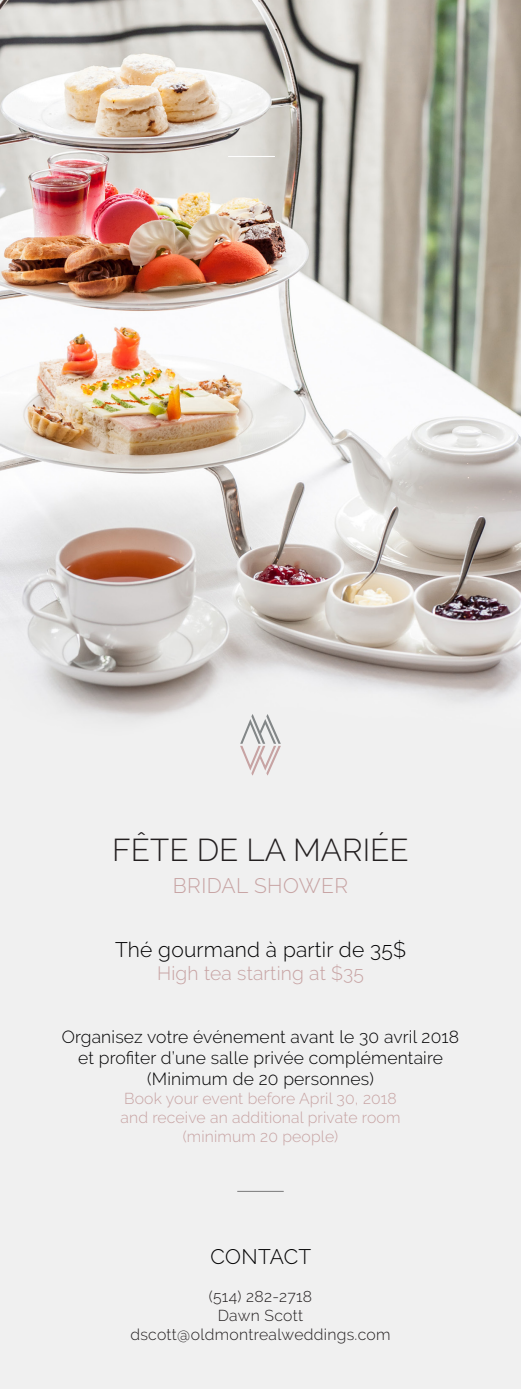
<style>
.page{position:relative;width:521px;height:1389px;background:#fff}
.page>*{position:absolute;margin:0;border:0;box-sizing:border-box;transform-origin:0 0}
.t1{font:300 31.5px "Raleway";color:#231f20}
.t2{font:300 21px "Raleway";letter-spacing:.01em;color:#000001}
.t3{font:300 21px "Raleway";letter-spacing:.02em;color:#c7a3a3}
.t4{font:300 19.25px "Raleway";letter-spacing:.01em;color:#c7a3a3}
.t5{font:300 17.5px "Raleway";letter-spacing:.01em;color:#000001}
.t6{font:300 15.75px "Raleway";letter-spacing:.01em;color:#c7a3a3}
.t7{font:300 15.75px "Raleway";letter-spacing:.02em;color:#231f20}
</style>
<div class="page">
<img style="left:0;top:0;width:521px;height:1389px">
<hr style="left:228px;top:156px;width:47px;height:1px;background:#fff">
<hr style="left:237px;top:1191px;width:47px;height:1px;background:#000001">
<svg style="left:240px;top:714px;width:41px;height:61px"></svg>
<p class="t1" style="left:112px;top:832px;width:298px">FÊTE DE LA MARIÉE</p>
<p class="t3" style="left:173px;top:874px;width:176px">BRIDAL SHOWER</p>
<p class="t2" style="left:115px;top:937px;width:292px">Thé gourmand à partir de 35$</p>
<p class="t4" style="left:157px;top:962px;width:208px">High tea starting at $35</p>
<p class="t5" style="left:62px;top:1027px;width:399px">Organisez votre événement avant le 30 avril 2018</p>
<p class="t5" style="left:78px;top:1048px;width:366px">et profiter d’une salle privée complémentaire</p>
<p class="t5" style="left:147px;top:1069px;width:228px">(Minimum de 20 personnes)</p>
<p class="t6" style="left:124px;top:1089px;width:274px">Book your event before April 30, 2018</p>
<p class="t6" style="left:121px;top:1108px;width:281px">and receive an additional private room</p>
<p class="t6" style="left:183px;top:1127px;width:157px">(minimum 20 people)</p>
<p class="t2" style="left:210px;top:1244px;width:102px">CONTACT</p>
<p class="t7" style="left:209px;top:1287px;width:105px">(514) 282-2718</p>
<p class="t7" style="left:218px;top:1306px;width:87px">Dawn Scott</p>
<p class="t7" style="left:130px;top:1325px;width:262px">dscott@oldmontrealweddings.com</p>
</div>
